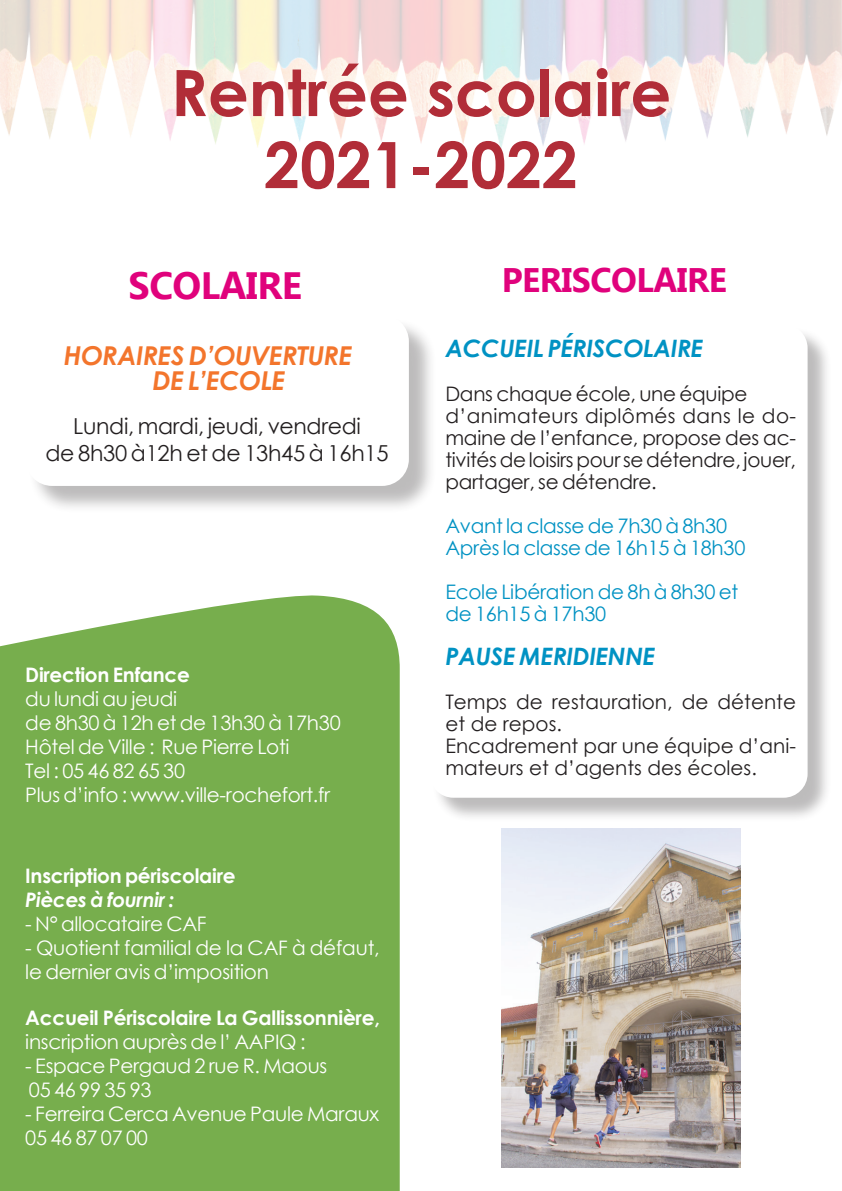
<style>
.page{position:relative;width:842px;height:1191px;background:#fff}
.page>*{position:absolute;margin:0;border:0;box-sizing:border-box;transform-origin:0 0}
.t1{font:700 64px "Century Gothic";color:#b12d38}
.t2{font:700 38px "Ebrima";letter-spacing:-.015em;color:#e0027c}
.t3{font:700 34px "Ebrima";letter-spacing:-.015em;color:#e0027c}
.t4{font:italic 700 26px "Century Gothic";letter-spacing:-.015em;color:#f3752c}
.t5{font:italic 700 24px "Century Gothic";letter-spacing:-.015em;color:#0092c3}
.t6{font:22px "Century Gothic";letter-spacing:-.015em;color:#231f20}
.t7{font:20px/24px "Century Gothic";letter-spacing:-.015em;color:#fff}
.t8{font:20px/22px "Century Gothic";color:#231f20}
.t9{font:700 20px/24px "Century Gothic";letter-spacing:-.015em;color:#fff}
.t10{font:20px "Century Gothic";letter-spacing:-.015em;color:#0092c3}
.t11{font:italic 700 20px "Century Gothic";letter-spacing:-.015em;color:#fff}
.s1{font-weight:400}
</style>
<div class="page">
<div style="left:432px;top:327px;width:401px;height:495px;background:#231f20;opacity:.3"></div>
<div style="left:429px;top:324px;width:378px;height:473px;background:#fff;border-radius:24px"></div>
<div style="left:0;top:595px;width:400px;height:596px;background:#77ae4d"></div>
<img style="left:0;top:0;width:842px;height:148px">
<div style="left:28px;top:318px;width:409px;height:196px;background:#231f20;opacity:.3"></div>
<div style="left:25px;top:315px;width:384px;height:171px;background:#fff;border-radius:27px"></div>
<img style="left:501px;top:828px;width:239px;height:339px">
<p class="t1" style="left:171px;top:44px;width:502px">Rentrée scolaire</p>
<p class="t1" style="left:264px;top:116px;width:315px">2021-2022</p>
<p class="t2" style="left:129px;top:257px;width:175px">SCOLAIRE</p>
<p class="t4" style="left:64px;top:336px;width:290px">HORAIRES D’OUVERTURE</p>
<p class="t4" style="left:152px;top:360px;width:134px">DE L’ECOLE</p>
<p class="t6" style="left:73px;top:411px;width:289px">Lundi, mardi, jeudi, vendredi</p>
<p class="t6" style="left:46px;top:437px;width:345px">de 8h30 à12h et de 13h45 à 16h15</p>
<p class="t9" style="left:25px;top:662px;width:166px">Direction Enfance</p>
<p class="t7" style="left:25px;top:686px;width:153px">du lundi au jeudi</p>
<p class="t7" style="left:25px;top:710px;width:317px">de 8h30 à 12h et de 13h30 à 17h30</p>
<p class="t7" style="left:25px;top:734px;width:266px">Hôtel de Ville : Rue Pierre Loti</p>
<p class="t7" style="left:25px;top:758px;width:161px">Tel : 05 46 82 65 30</p>
<p class="t7" style="left:25px;top:782px;width:306px">Plus d’info : www.ville-rochefort.fr</p>
<p class="t9" style="left:25px;top:862px;width:212px">Inscription périscolaire</p>
<p class="t11" style="left:25px;top:884px;width:151px">Pièces à fournir :</p>
<p class="t7" style="left:25px;top:911px;width:183px">- N° allocataire CAF</p>
<p class="t7" style="left:25px;top:935px;width:356px">- Quotient familial de la CAF à défaut, le dernier avis d’imposition</p>
<p class="t9" style="left:25px;top:1004px;width:356px">Accueil Périscolaire La Gallissonnière, <span class="s1">inscription auprès de l’ AAPIQ :</span></p>
<p class="t7" style="left:25px;top:1053px;width:304px">- Espace Pergaud 2 rue R. Maous</p>
<p class="t7" style="left:29px;top:1077px;width:124px">05 46 99 35 93</p>
<p class="t7" style="left:25px;top:1101px;width:355px">- Ferreira Cerca Avenue Paule Maraux</p>
<p class="t7" style="left:25px;top:1125px;width:124px">05 46 87 07 00</p>
<p class="t3" style="left:502px;top:255px;width:227px">PERISCOLAIRE</p>
<p class="t5" style="left:445px;top:330px;width:259px">ACCUEIL PÉRISCOLAIRE</p>
<p class="t8" style="left:445px;top:382px;width:304px">Dans chaque école, une équipe</p>
<p class="t8" style="left:445px;top:404px;width:352px;text-align:justify">d’animateurs diplômés dans le do&shy;maine de l’enfance, propose des ac&shy;tivités de loisirs pour se détendre, jouer, partager, se détendre.</p>
<p class="t10" style="left:445px;top:511px;width:283px">Avant la classe de 7h30 à 8h30</p>
<p class="t10" style="left:445px;top:533px;width:301px">Après la classe de 16h15 à 18h30</p>
<p class="t10" style="left:445px;top:577px;width:294px">Ecole Libération de 8h à 8h30 et</p>
<p class="t10" style="left:445px;top:599px;width:162px">de 16h15 à 17h30</p>
<p class="t5" style="left:445px;top:638px;width:211px">PAUSE MERIDIENNE</p>
<p class="t8" style="left:445px;top:690px;width:352px">Temps de restauration, de détente et de repos.</p>
<p class="t8" style="left:445px;top:734px;width:352px">Encadrement par une équipe d’ani&shy;mateurs et d’agents des écoles.</p>
</div>
